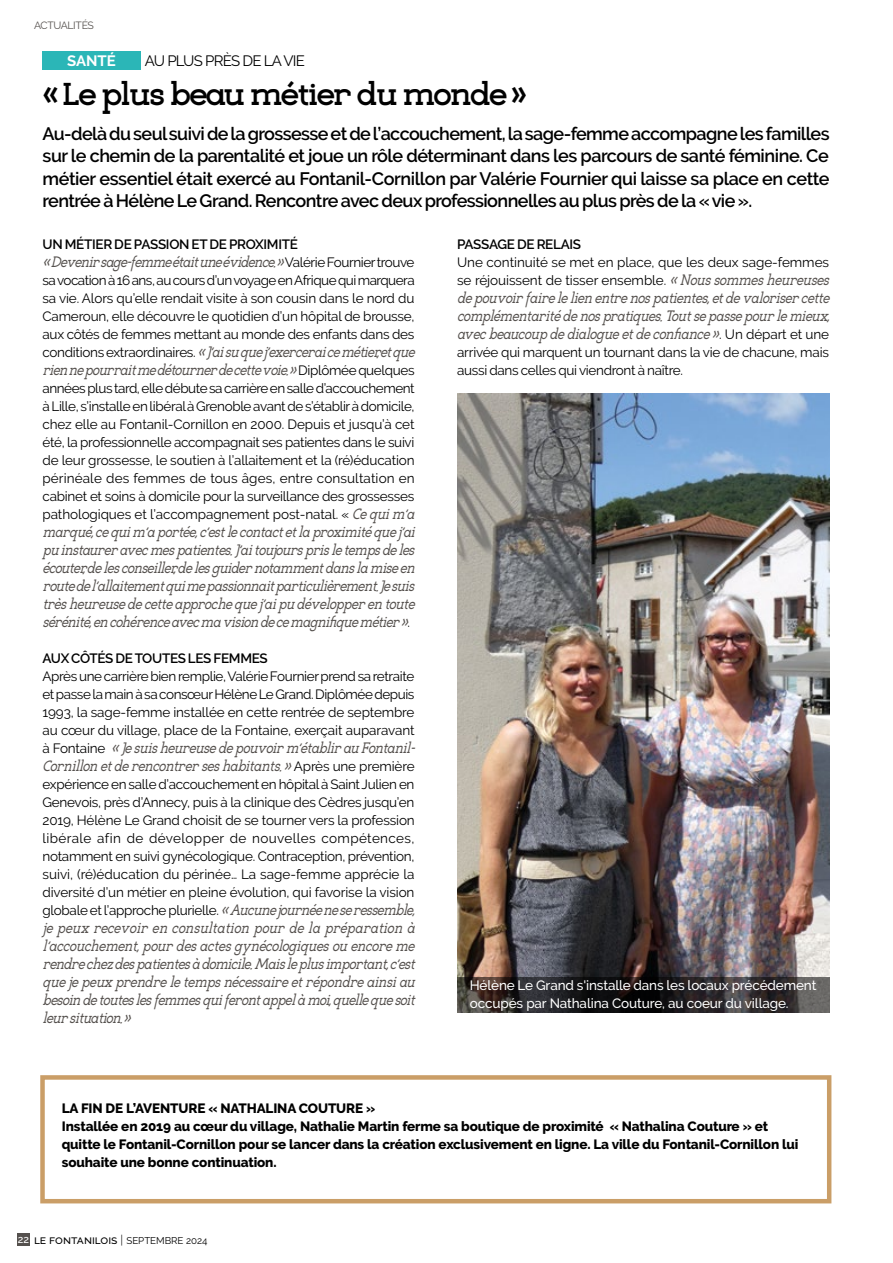
<style>
.page{position:relative;width:893px;height:1263px;background:#fff}
.page>*{position:absolute;margin:0;border:0;box-sizing:border-box;transform-origin:0 0}
.t1{font:700 33px "Eligible";letter-spacing:-.06em;color:#000}
.t2{font:600 18px/22.5px "Raleway";letter-spacing:-.03em;color:#000;text-align:justify}
.t3{font:italic 15.75px/18px "Eligible";letter-spacing:-.04em;color:#55514e;text-align:justify}
.t4{font:15px "Raleway";letter-spacing:-.05em;color:#000}
.t5{font:700 15px "Raleway";color:#fff}
.t6{font:13.5px/18px "Raleway";letter-spacing:-.015em;color:#000;text-align:justify}
.t7{font:800 13.5px/18px "Raleway";letter-spacing:-.01em;color:#000}
.t8{font:500 13.5px/18px "Raleway";letter-spacing:-.01em;color:#fff}
.t9{font:600 13.5px "Raleway";letter-spacing:-.02em;color:#000}
.t10{font:500 12px "Raleway";color:#000}
.t11{font:10.5px "Raleway";letter-spacing:-.03em;color:#55514e}
.s1{font-family:"Raleway";font-style:normal;font-size:13.5px;color:#000}
.s2{font-family:"Eligible";font-style:italic;font-size:15.75px;color:#55514e}
.s3{font-size:10.5px;color:#fff}
.s4{font-weight:300}
.s5{font-weight:400;font-size:9.75px}
</style>
<div class="page">
<div style="left:17px;top:1233px;width:13px;height:12px;background:#55514e"></div>
<div style="left:43px;top:51px;width:98px;height:18px;background:#2bb6b7"></div>
<img style="left:457px;top:393px;width:372px;height:584px">
<div style="left:40px;top:1075px;width:791px;height:128px;border:4px solid #ca9e67"></div>
<svg style="left:457px;top:977px;width:372px;height:35px;background:#2d292a"></svg>
<p class="t11" style="left:34px;top:19px;width:61px">ACTUALITÉS</p>
<p class="t5" style="left:67px;top:52px;width:50px">SANTÉ</p>
<p class="t4" style="left:145px;top:52px;width:162px">AU PLUS PRÈS DE LA VIE</p>
<h1 class="t1" style="left:43px;top:64px;width:486px">« Le plus beau métier du monde »</h1>
<p class="t2" style="left:43px;top:122px;width:789px">Au-delà du seul suivi de la grossesse et de l’accouchement, la sage-femme accompagne les familles sur le chemin de la parentalité et joue un rôle déterminant dans les parcours de santé féminine. Ce métier essentiel était exercé au Fontanil-Cornillon par Valérie Fournier qui laisse sa place en cette rentrée à Hélène Le Grand. Rencontre avec deux professionnelles au plus près de la « vie ».</p>
<p class="t9" style="left:43px;top:237px;width:257px">UN MÉTIER DE PASSION ET DE PROXIMITÉ</p>
<p class="t3" style="left:43px;top:252px;width:373px">« Devenir sage-femme était une évidence. » <span class="s1">Valérie Fournier trouve</span></p>
<p class="t6" style="left:43px;top:271px;width:374px">sa vocation à 16 ans, au cours d’un voyage en Afrique qui marquera sa vie. Alors qu’elle rendait visite à son cousin dans le nord du Cameroun, elle découvre le quotidien d’un hôpital de brousse, aux côtés de femmes mettant au monde des enfants dans des</p>
<p class="t3" style="left:43px;top:342px;width:374px"><span class="s1">conditions extraordinaires.</span> « J’ai su que j’exercerai ce métier, et que rien ne pourrait me détourner de cette voie. » <span class="s1">Diplômée quelques</span></p>
<p class="t6" style="left:43px;top:379px;width:374px">années plus tard, elle débute sa carrière en salle d’accouchement à Lille, s’installe en libéral à Grenoble avant de s’établir à domicile, chez elle au Fontanil-Cornillon en 2000. Depuis et jusqu’à cet été, la professionnelle accompagnait ses patientes dans le suivi de leur grossesse, le soutien à l’allaitement et la (ré)éducation périnéale des femmes de tous âges, entre consultation en cabinet et soins à domicile pour la surveillance des grossesses pathologiques et l’accompagnement post-natal. « <span class="s2">Ce qui m’a</span></p>
<p class="t3" style="left:43px;top:522px;width:374px">marqué, ce qui m’a portée, c’est le contact et la proximité que j’ai pu instaurer avec mes patientes. J’ai toujours pris le temps de les écouter, de les conseiller, de les guider notamment dans la mise en route de l’allaitement qui me passionnait particulièrement. Je suis très heureuse de cette approche que j’ai pu développer en toute sérénité, en cohérence avec ma vision de ce magnifique métier »<span class="s1">.</span></p>
<p class="t9" style="left:43px;top:651px;width:227px">AUX CÔTÉS DE TOUTES LES FEMMES</p>
<p class="t6" style="left:43px;top:667px;width:374px">Après une carrière bien remplie, Valérie Fournier prend sa retraite et passe la main à sa consœur Hélène Le Grand. Diplômée depuis 1993, la sage-femme installée en cette rentrée de septembre au cœur du village, place de la Fontaine, exerçait auparavant</p>
<p class="t3" style="left:43px;top:738px;width:374px"><span class="s1">à Fontaine</span> « Je suis heureuse de pouvoir m’établir au Fontanil-<br>Cornillon et de rencontrer ses habitants. » <span class="s1">Après une première</span></p>
<p class="t6" style="left:43px;top:775px;width:374px">expérience en salle d’accouchement en hôpital à Saint Julien en Genevois, près d’Annecy, puis à la clinique des Cèdres jusqu’en 2019, Hélène Le Grand choisit de se tourner vers la profession libérale afin de développer de nouvelles compétences, notamment en suivi gynécologique. Contraception, prévention, suivi, (ré)éducation du périnée… La sage-femme apprécie la diversité d’un métier en pleine évolution, qui favorise la vision globale et l’approche plurielle. <span class="s2">« Aucune journée ne se ressemble,</span></p>
<p class="t3" style="left:43px;top:918px;width:374px">je peux recevoir en consultation pour de la préparation à l’accouchement, pour des actes gynécologiques ou encore me rendre chez des patientes à domicile. Mais le plus important, c’est que je peux prendre le temps nécessaire et répondre ainsi au besoin de toutes les femmes qui feront appel à moi, quelle que soit leur situation. »</p>
<p class="t9" style="left:457px;top:237px;width:126px">PASSAGE DE RELAIS</p>
<p class="t6" style="left:457px;top:253px;width:374px">Une continuité se met en place, que les deux sage-femmes se réjouissent de tisser ensemble. <span class="s2">« Nous sommes heureuses</span></p>
<p class="t3" style="left:457px;top:288px;width:374px">de pouvoir faire le lien entre nos patientes, et de valoriser cette complémentarité de nos pratiques. Tout se passe pour le mieux, avec beaucoup de dialogue et de confiance »<span class="s1">. Un départ et une</span></p>
<p class="t6" style="left:457px;top:343px;width:373px">arrivée qui marquent un tournant dans la vie de chacune, mais aussi dans celles qui viendront à naître.</p>
<p class="t8" style="left:470px;top:976px;width:348px">Hélène Le Grand s'installe dans les locaux précédement occupés par Nathalina Couture, au coeur du village.</p>
<p class="t7" style="left:62px;top:1099px;width:738px">LA FIN DE L’AVENTURE « NATHALINA COUTURE »<br>Installée en 2019 au cœur du village, Nathalie Martin ferme sa boutique de proximité « Nathalina Couture » et quitte le Fontanil-Cornillon pour se lancer dans la création exclusivement en ligne. La ville du Fontanil-Cornillon lui souhaite une bonne continuation.</p>
<p class="t10" style="left:18px;top:1233px;width:191px"><span class="s3">22</span> le fontanilois <span class="s4">|</span> <span class="s5">SEPTEMBRE 2024</span></p>
</div>
